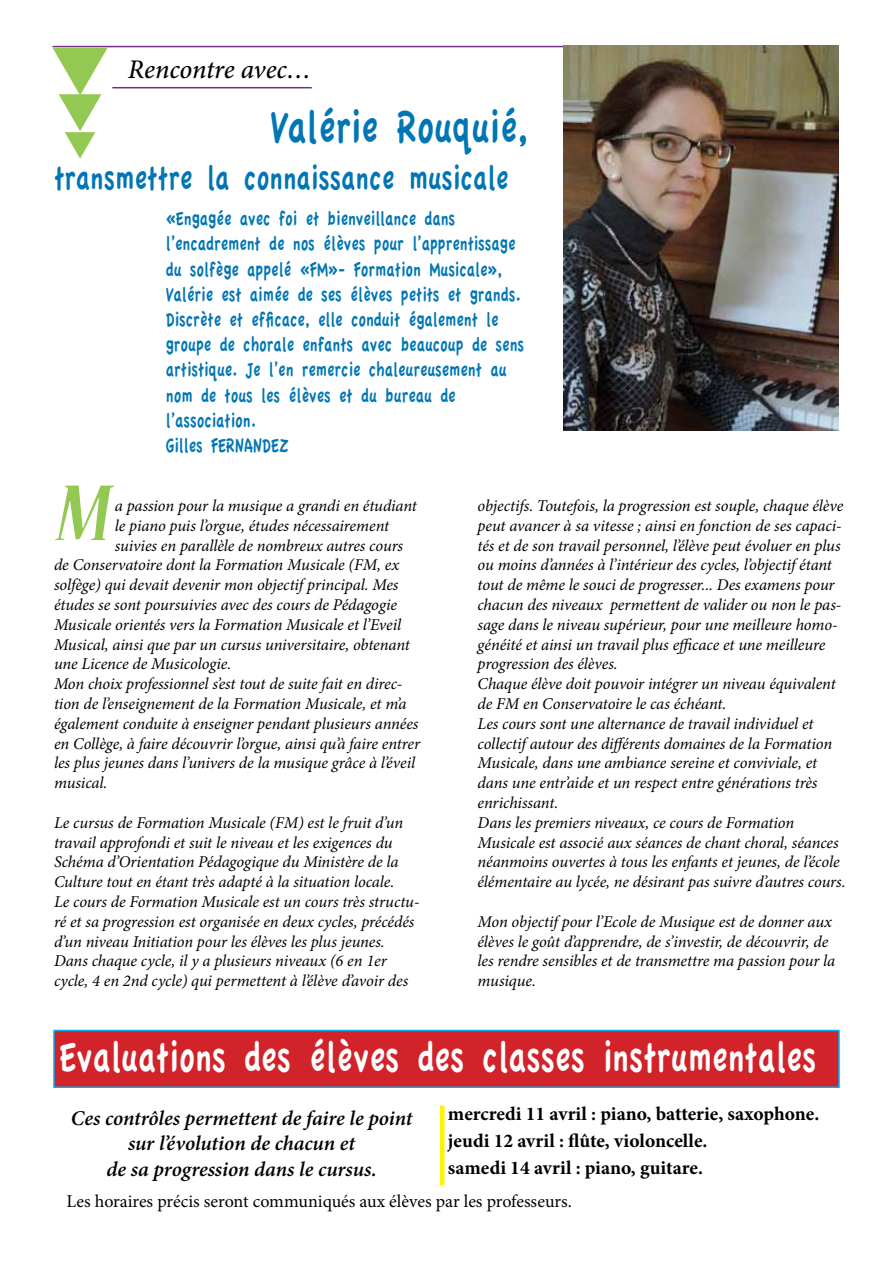
<style>
.page{position:relative;width:893px;height:1263px;background:#fff}
.page>*{position:absolute;margin:0;border:0;box-sizing:border-box;transform-origin:0 0}
.t1{font:italic 700 condensed 90px "Nueva Std";color:#93c952}
.t2{font:48px "Apple Casual";color:#0076b4;scale:.75 1}
.t3{font:45px "Apple Casual";color:#fff;scale:.75 1}
.t4{font:36px "Apple Casual";color:#0076b4;scale:.75 1}
.t5{font:italic 500 27px "Minion Pro";letter-spacing:-.005em;color:#000}
.t6{font:21px/25.2px "Apple Casual";color:#0076b4;scale:.75 1}
.t7{font:italic 600 21px/25.2px "Minion Pro";letter-spacing:-.005em;color:#000;text-align:center}
.t8{font:700 19.5px/27px "Minion Pro";color:#000}
.t9{font:18px "Minion Pro";color:#000}
.t10{font:italic 16.5px/19.8px "Minion Pro";letter-spacing:-.005em;color:#000}
.s1{color:#93c952}
</style>
<div class="page">
<div style="left:53px;top:1030px;width:787px;height:58px;background:#d2232a;border:2px solid #00aeef"></div>
<hr style="left:52px;top:46px;width:726px;height:1px;background:#703084">
<hr style="left:112px;top:87px;width:200px;height:1px;background:#703084">
<img style="left:564px;top:45px;width:275px;height:386px">
<hr style="left:440px;top:1106px;width:4px;height:79px;background:#fff200">
<h3 class="t5" style="left:50px;top:51px;width:263px"><span class="s1">▼</span> Rencontre avec…</h3>
<h2 class="t2" style="left:270px;top:101px;width:346px">Valérie Rouquié,</h2>
<h3 class="t4" style="left:54px;top:158px;width:608px">transmettre la connaissance musicale</h3>
<p class="t6" style="left:166px;top:206px;width:479px">«Engagée avec foi et bienveillance dans l’encadrement de nos élèves pour l’apprentissage du solfège appelé «FM»- Formation Musicale», Valérie est aimée de ses élèves petits et grands.<br>Discrète et efficace, elle conduit également le groupe de chorale enfants avec beaucoup de sens artistique. Je l’en remercie chaleureusement au nom de tous les élèves et du bureau de l’association.<br>Gilles FERNANDEZ</p>
<h1 class="t1" style="left:57px;top:473px;width:56px">M</h1>
<p class="t10" style="left:115px;top:496px;width:304px">a passion pour la musique a grandi en étudiant</p>
<p class="t10" style="left:115px;top:515px;width:276px">le piano puis l’orgue, études nécessairement</p>
<p class="t10" style="left:115px;top:535px;width:290px">suivies en parallèle de nombreux autres cours</p>
<p class="t10" style="left:54px;top:555px;width:347px">de Conservatoire dont la Formation Musicale (FM, ex</p>
<p class="t10" style="left:54px;top:575px;width:346px">solfège) qui devait devenir mon objectif principal. Mes</p>
<p class="t10" style="left:54px;top:595px;width:345px">études se sont poursuivies avec des cours de Pédagogie</p>
<p class="t10" style="left:54px;top:614px;width:349px">Musicale orientés vers la Formation Musicale et l’Eveil</p>
<p class="t10" style="left:54px;top:634px;width:357px">Musical, ainsi que par un cursus universitaire, obtenant</p>
<p class="t10" style="left:54px;top:654px;width:179px">une Licence de Musicologie.</p>
<p class="t10" style="left:54px;top:674px;width:350px">Mon choix professionnel s’est tout de suite fait en direc-</p>
<p class="t10" style="left:54px;top:694px;width:354px">tion de l’enseignement de la Formation Musicale, et m’a</p>
<p class="t10" style="left:54px;top:713px;width:366px">également conduite à enseigner pendant plusieurs années</p>
<p class="t10" style="left:54px;top:733px;width:368px">en Collège, à faire découvrir l’orgue, ainsi qu’à faire entrer</p>
<p class="t10" style="left:54px;top:753px;width:363px">les plus jeunes dans l’univers de la musique grâce à l’éveil</p>
<p class="t10" style="left:54px;top:773px;width:55px">musical.</p>
<p class="t10" style="left:54px;top:812px;width:367px">Le cursus de Formation Musicale (FM) est le fruit d’un travail approfondi et suit le niveau et les exigences du Schéma d’Orientation Pédagogique du Ministère de la Culture tout en étant très adapté à la situation locale.<br>Le cours de Formation Musicale est un cours très structu&shy;ré et sa progression est organisée en deux cycles, précédés d’un niveau Initiation pour les élèves les plus jeunes.<br>Dans chaque cycle, il y a plusieurs niveaux (6 en 1er cycle, 4 en 2nd cycle) qui permettent à l’élève d’avoir des</p>
<p class="t10" style="left:477px;top:496px;width:370px">objectifs. Toutefois, la progression est souple, chaque élève peut avancer à sa vitesse ; ainsi en fonction de ses capaci&shy;tés et de son travail personnel, l’élève peut évoluer en plus ou moins d’années à l’intérieur des cycles, l’objectif étant tout de même le souci de progresser... Des examens pour chacun des niveaux permettent de valider ou non le pas&shy;sage dans le niveau supérieur, pour une meilleure homo&shy;généité et ainsi un travail plus efficace et une meilleure progression des élèves.<br>Chaque élève doit pouvoir intégrer un niveau équivalent de FM en Conservatoire le cas échéant.<br>Les cours sont une alternance de travail individuel et collectif autour des différents domaines de la Formation Musicale, dans une ambiance sereine et conviviale, et dans une entr’aide et un respect entre générations très enrichissant.<br>Dans les premiers niveaux, ce cours de Formation Musicale est associé aux séances de chant choral, séances néanmoins ouvertes à tous les enfants et jeunes, de l’école élémentaire au lycée, ne désirant pas suivre d’autres cours.</p>
<p class="t10" style="left:477px;top:911px;width:359px">Mon objectif pour l’Ecole de Musique est de donner aux élèves le goût d’apprendre, de s’investir, de découvrir, de les rendre sensibles et de transmettre ma passion pour la musique.</p>
<h3 class="t3" style="left:60px;top:1033px;width:1010px">Evaluations des élèves des classes instrumentales</h3>
<p class="t7" style="left:71px;top:1105px;width:343px">Ces contrôles permettent de faire le point sur l’évolution de chacun et<br>de sa progression dans le cursus.</p>
<p class="t8" style="left:448px;top:1100px;width:373px">mercredi 11 avril : piano, batterie, saxophone. jeudi 12 avril : flûte, violoncelle.<br>samedi 14 avril : piano, guitare.</p>
<p class="t9" style="left:67px;top:1189px;width:507px">Les horaires précis seront communiqués aux élèves par les professeurs.</p>
</div>
